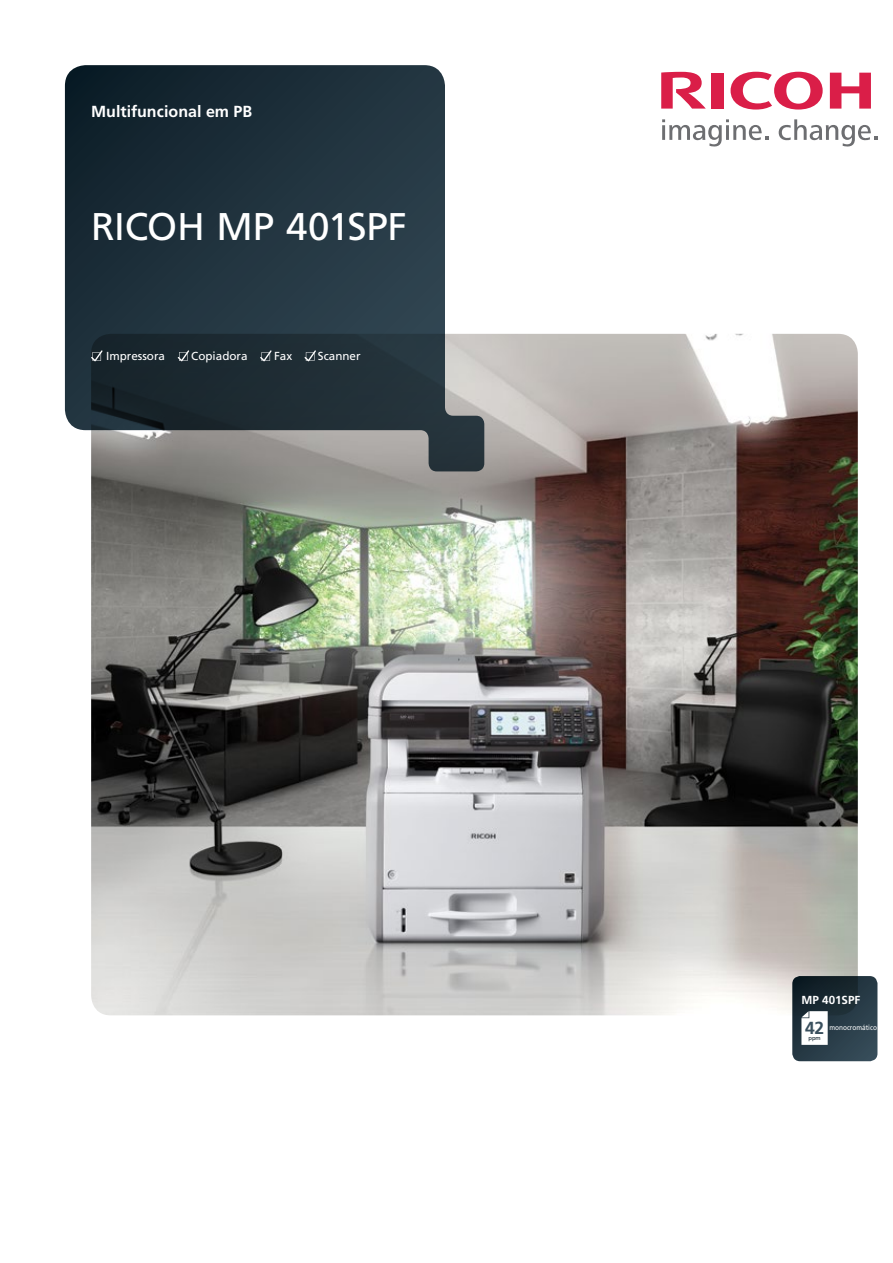
<style>
.page{position:relative;width:893px;height:1263px;background:#fff}
.page>*{position:absolute;margin:0;border:0;box-sizing:border-box;transform-origin:0 0}
.t1{font:38.55px "Frutiger LT Std Roman SC650";letter-spacing:-.005em;color:#fff}
.t2{font:700 17.4px "Frutiger LT Std";color:#3a505e}
.t3{font:700 16.05px "Frutiger LT Std";color:#fff}
.t4{font:11.7px "Frutiger LT Std";color:#fff}
.t5{font:11.7px "Frutiger LT Std Bold SC650";color:#fff}
.t6{font:7.35px "Frutiger LT Std";color:#fff;scale:.89 1}
.t7{font:5.85px "Frutiger LT Std";color:#041722}
.s1{font-family:"Frutiger LT Std"}
</style>
<div class="page">
<img style="left:91px;top:334px;width:767px;height:681px">
<svg style="left:731px;top:72px;width:92px;height:38px"></svg>
<svg style="left:830px;top:73px;width:41px;height:36px"></svg>
<div style="left:711px;top:73px;width:12px;height:36px;background:#da1e48"></div>
<svg style="left:661px;top:72px;width:45px;height:37px"></svg>
<svg style="left:662px;top:119px;width:106px;height:28px"></svg>
<svg style="left:779px;top:119px;width:98px;height:28px"></svg>
<svg style="left:792px;top:976px;width:85px;height:85px;background:#3e4e57"></svg>
<svg style="left:65px;top:65px;width:419px;height:406px;background:#3c4a52"></svg>
<svg style="left:91px;top:350px;width:11px;height:11px"></svg>
<svg style="left:178px;top:350px;width:11px;height:11px"></svg>
<svg style="left:260px;top:350px;width:12px;height:11px"></svg>
<svg style="left:305px;top:350px;width:11px;height:11px"></svg>
<h3 class="t3" style="left:91px;top:102px;width:163px">Multifuncional em PB</h3>
<h1 class="t1" style="left:91px;top:204px;width:317px"><span class="s1">RICOH</span> MP 401SPF</h1>
<p class="t4" style="left:106px;top:349px;width:60px">Impressora</p>
<p class="t4" style="left:191px;top:349px;width:58px">Copiadora</p>
<p class="t4" style="left:274px;top:349px;width:20px">Fax</p>
<p class="t4" style="left:318px;top:349px;width:44px">Scanner</p>
<p class="t5" style="left:801px;top:993px;width:60px">MP 401SPF</p>
<p class="t7" style="left:808px;top:1034px;width:14px">ppm</p>
<h2 class="t2" style="left:805px;top:1018px;width:21px">42</h2>
<p class="t6" style="left:829px;top:1023px;width:55px">monocromático</p>
</div>
